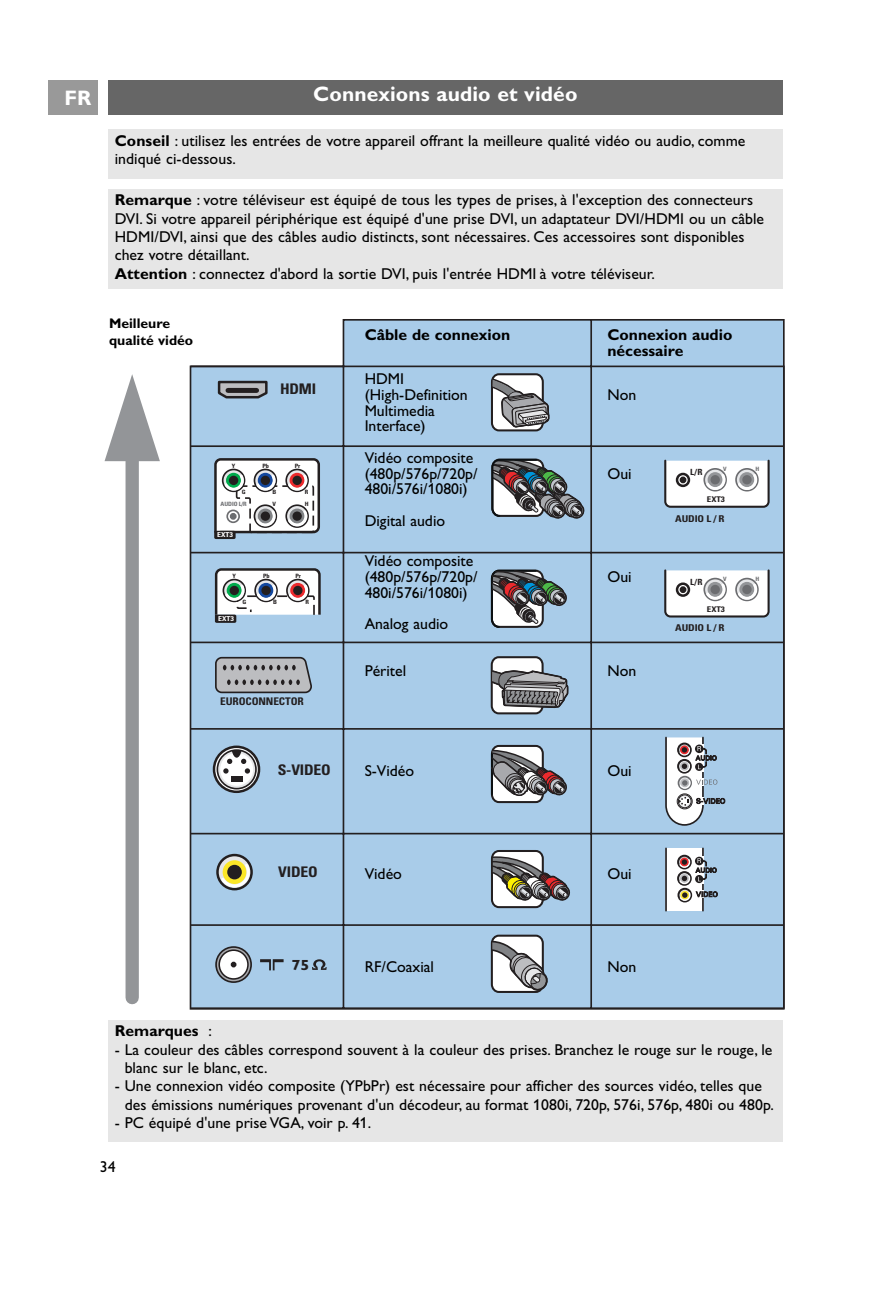
<style>
.page{position:relative;width:893px;height:1290px;background:#fff}
.page>*{position:absolute;margin:0;border:0;box-sizing:border-box;transform-origin:0 0}
.t1{font:700 21px "Gill Alt One";letter-spacing:.005em;color:#fff}
.t2{font:15.75px/18.4px "Gill Alt One";letter-spacing:.005em;color:#000}
.t3{font:700 15.75px/15.8px "Gill Alt One";color:#000}
.t4{font:700 condensed 14.7px "Univers";letter-spacing:-.01em;color:#231f20;scale:1.08 1}
.t5{font:700 14.7px "Gill Alt One";color:#231f20;scale:1.11 1}
.t6{font:700 14px/16.8px "Gill Alt One";color:#000}
.t7{font:700 condensed 10.5px "Univers";letter-spacing:-.01em;color:#231f20;scale:1.08 1}
.t8{font:700 condensed 9.45px "Univers";letter-spacing:-.01em;color:#231f20;scale:1.16 1}
.t9{font:700 condensed 8.58px "Univers";color:#231f20;scale:1.08 1}
.t10{font:700 condensed 7.88px "Univers";color:#231f20;scale:1.16 1}
.t11{font:700 condensed 6.83px "Univers";color:#fff;scale:1.16 1}
.t12{font:700 condensed 5.95px "Univers";letter-spacing:-.01em;color:#231f20;scale:1.08 1}
.t13{font:700 condensed 5.95px "Univers";letter-spacing:-.01em;color:#6c6d70;scale:1.08 1}
.s1{font-weight:700}
.s2{font-weight:400}
</style>
<div class="page">
<div style="left:108px;top:80px;width:675px;height:35px;background:#666"></div>
<div style="left:49px;top:80px;width:49px;height:35px;background:#999"></div>
<div style="left:108px;top:1020px;width:675px;height:121px;background:#e6e6e6"></div>
<div style="left:108px;top:189px;width:675px;height:100px;background:#e6e6e6"></div>
<div style="left:108px;top:130px;width:675px;height:49px;background:#e6e6e6"></div>
<svg style="left:189px;top:319px;width:596px;height:691px;background:#a4c5e0"></svg>
<div style="left:491px;top:373px;width:53px;height:58px;border:2px solid #231f20;border-radius:7px"></div>
<svg style="left:491px;top:377px;width:60px;height:66px"></svg>
<div style="left:491px;top:745px;width:53px;height:58px;border:2px solid #231f20;border-radius:7px"></div>
<svg style="left:490px;top:749px;width:79px;height:64px"></svg>
<div style="left:492px;top:851px;width:51px;height:56px;background:#fff;border-radius:7px"></div>
<div style="left:491px;top:850px;width:53px;height:58px;border:2px solid #231f20;border-radius:7px"></div>
<svg style="left:490px;top:855px;width:82px;height:48px"></svg>
<div style="left:492px;top:936px;width:51px;height:56px;background:#fff;border-radius:7px"></div>
<div style="left:491px;top:934px;width:53px;height:59px;border:2px solid #231f20;border-radius:7px"></div>
<svg style="left:490px;top:940px;width:60px;height:52px"></svg>
<div style="left:492px;top:657px;width:51px;height:56px;background:#fff;border-radius:7px"></div>
<div style="left:491px;top:656px;width:53px;height:58px;border:2px solid #231f20;border-radius:7px"></div>
<svg style="left:491px;top:669px;width:78px;height:42px;background:#8b8e92"></svg>
<svg style="left:663px;top:459px;width:108px;height:50px"></svg>
<div style="left:680px;top:476px;width:6px;height:7px;border:3px solid #231f20;border-radius:50%"></div>
<svg style="left:663px;top:568px;width:108px;height:50px"></svg>
<div style="left:680px;top:586px;width:6px;height:7px;border:3px solid #231f20;border-radius:50%"></div>
<svg style="left:217px;top:379px;width:52px;height:22px"></svg>
<div style="left:228px;top:388px;width:29px;height:5px;background:#231f20"></div>
<svg style="left:214px;top:747px;width:45px;height:45px"></svg>
<div style="left:213px;top:745px;width:47px;height:48px;border:2px solid #231f20;border-radius:50%"></div>
<div style="left:218px;top:751px;width:37px;height:37px;border:2px solid #e6e7e9;border-radius:50%"></div>
<div style="left:231px;top:776px;width:11px;height:6px;background:#231f20"></div>
<svg style="left:223px;top:750px;width:27px;height:23px"></svg>
<div style="left:217px;top:749px;width:40px;height:40px;border:2px solid #231f20;border-radius:50%"></div>
<svg style="left:217px;top:855px;width:35px;height:34px"></svg>
<div style="left:216px;top:854px;width:37px;height:36px;border:2px solid #231f20;border-radius:50%"></div>
<svg style="left:219px;top:861px;width:32px;height:28px"></svg>
<div style="left:227px;top:865px;width:15px;height:14px;background:#231f20;border-radius:50%"></div>
<svg style="left:216px;top:947px;width:35px;height:35px"></svg>
<div style="left:215px;top:946px;width:37px;height:37px;border:2px solid #231f20;border-radius:50%"></div>
<div style="left:219px;top:950px;width:29px;height:29px;background:#fff;border-radius:50%"></div>
<svg style="left:231px;top:962px;width:5px;height:5px"></svg>
<div style="left:218px;top:949px;width:31px;height:31px;border:2px solid #231f20;border-radius:50%"></div>
<svg style="left:260px;top:959px;width:24px;height:11px"></svg>
<svg style="left:312px;top:959px;width:15px;height:11px"></svg>
<svg style="left:214px;top:656px;width:99px;height:38px;background:#9da0a5"></svg>
<svg style="left:214px;top:567px;width:108px;height:56px"></svg>
<div style="left:666px;top:848px;width:37px;height:63px;background:#fff"></div>
<hr style="left:665px;top:848px;width:2px;height:63px;background:#231f20">
<hr style="left:702px;top:848px;width:2px;height:63px;background:#231f20">
<div style="left:698px;top:890px;width:6px;height:8px;background:#fff"></div>
<div style="left:677px;top:888px;width:15px;height:14px;border:2px solid #231f20;border-radius:50%"></div>
<svg style="left:679px;top:891px;width:39px;height:10px"></svg>
<div style="left:677px;top:871px;width:15px;height:15px;border:2px solid #231f20;border-radius:50%"></div>
<div style="left:677px;top:855px;width:15px;height:14px;border:2px solid #231f20;border-radius:50%"></div>
<svg style="left:678px;top:856px;width:39px;height:29px"></svg>
<svg style="left:664px;top:736px;width:61px;height:90px"></svg>
<div style="left:126px;top:424px;width:13px;height:573px;background:#939598"></div>
<svg style="left:105px;top:379px;width:55px;height:89px"></svg>
<svg style="left:213px;top:457px;width:108px;height:82px"></svg>
<svg style="left:490px;top:458px;width:96px;height:171px;background:#90a1b0"></svg>
<div style="left:107px;top:317px;width:103px;height:41px;background:#fff"></div>
<h1 class="t1" style="left:64px;top:90px;width:28px">FR</h1>
<h1 class="t1" style="left:313px;top:86px;width:266px">Connexions audio et vidéo</h1>
<p class="t2" style="left:115px;top:133px;width:632px"><span class="s1">Conseil</span> : utilisez les entrées de votre appareil offrant la meilleure qualité vidéo ou audio, comme indiqué ci-dessous.</p>
<p class="t2" style="left:115px;top:192px;width:651px"><span class="s1">Remarque</span> : votre téléviseur est équipé de tous les types de prises, à l'exception des connecteurs DVI. Si votre appareil périphérique est équipé d'une prise DVI, un adaptateur DVI/HDMI ou un câble HDMI/DVI, ainsi que des câbles audio distincts, sont nécessaires. Ces accessoires sont disponibles chez votre détaillant.<br><span class="s1">Attention</span> : connectez d'abord la sortie DVI, puis l'entrée HDMI à votre téléviseur.</p>
<p class="t6" style="left:109px;top:316px;width:86px">Meilleure qualité vidéo</p>
<p class="t4" style="left:280px;top:383px;width:35px">HDMI</p>
<p class="t12" style="left:232px;top:464px;width:5px">Y</p>
<p class="t12" style="left:262px;top:464px;width:8px">Pb</p>
<p class="t12" style="left:295px;top:464px;width:7px">Pr</p>
<p class="t12" style="left:242px;top:489px;width:5px">G</p>
<p class="t12" style="left:273px;top:489px;width:5px">B</p>
<p class="t12" style="left:305px;top:489px;width:5px">R</p>
<p class="t13" style="left:221px;top:501px;width:26px">AUDIO L/R</p>
<p class="t12" style="left:273px;top:501px;width:5px">V</p>
<p class="t12" style="left:305px;top:501px;width:5px">H</p>
<p class="t11" style="left:217px;top:532px;width:15px">EXT3</p>
<p class="t12" style="left:232px;top:574px;width:5px">Y</p>
<p class="t12" style="left:263px;top:574px;width:8px">Pb</p>
<p class="t12" style="left:295px;top:574px;width:7px">Pr</p>
<p class="t12" style="left:243px;top:600px;width:5px">G</p>
<p class="t12" style="left:273px;top:600px;width:5px">B</p>
<p class="t12" style="left:306px;top:600px;width:5px">R</p>
<p class="t11" style="left:218px;top:616px;width:15px">EXT3</p>
<p class="t7" style="left:220px;top:697px;width:79px">EUROCONNECTOR</p>
<p class="t4" style="left:278px;top:764px;width:51px">S-VIDEO</p>
<p class="t3" style="left:365px;top:329px;width:147px">Câble de connexion</p>
<p class="t2" style="left:365px;top:372px;width:105px;line-height:15.8px">HDMI (High-Definition<br>Multimedia<br>Interface)</p>
<p class="t2" style="left:365px;top:451px;width:114px;line-height:15.8px">Vidéo composite (480p/576p/720p/<br>480i/576i/1080i)</p>
<p class="t2" style="left:365px;top:513px;width:82px">Digital audio</p>
<p class="t2" style="left:365px;top:554px;width:114px;line-height:15.8px">Vidéo composite (480p/576p/720p/<br>480i/576i/1080i)</p>
<p class="t2" style="left:365px;top:616px;width:85px">Analog audio</p>
<p class="t2" style="left:365px;top:663px;width:43px">Péritel</p>
<p class="t2" style="left:365px;top:763px;width:51px">S-Vidéo</p>
<p class="t4" style="left:278px;top:866px;width:38px">VIDEO</p>
<p class="t5" style="left:292px;top:959px;width:18px">75</p>
<p class="t2" style="left:365px;top:866px;width:39px">Vidéo</p>
<p class="t2" style="left:365px;top:959px;width:71px">RF/Coaxial</p>
<p class="t3" style="left:607px;top:329px;width:127px">Connexion audio nécessaire</p>
<p class="t2" style="left:607px;top:387px;width:30px">Non</p>
<p class="t2" style="left:607px;top:466px;width:26px">Oui</p>
<p class="t2" style="left:607px;top:569px;width:26px">Oui</p>
<p class="t2" style="left:607px;top:663px;width:30px">Non</p>
<p class="t2" style="left:607px;top:763px;width:26px">Oui</p>
<p class="t2" style="left:607px;top:866px;width:26px">Oui</p>
<p class="t2" style="left:607px;top:959px;width:30px">Non</p>
<p class="t13" style="left:723px;top:467px;width:5px">V</p>
<p class="t13" style="left:756px;top:467px;width:5px">H</p>
<p class="t10" style="left:707px;top:496px;width:17px">EXT3</p>
<p class="t8" style="left:675px;top:515px;width:44px">AUDIO L / R</p>
<p class="t9" style="left:690px;top:469px;width:13px">L/R</p>
<p class="t13" style="left:723px;top:576px;width:5px">V</p>
<p class="t13" style="left:756px;top:576px;width:5px">H</p>
<p class="t10" style="left:707px;top:606px;width:17px">EXT3</p>
<p class="t8" style="left:675px;top:624px;width:44px">AUDIO L / R</p>
<p class="t9" style="left:690px;top:579px;width:13px">L/R</p>
<p class="t3" style="left:115px;top:1024px;width:99px">Remarques <span class="s2">:</span></p>
<p class="t2" style="left:125px;top:1041px;width:649px;text-indent:-10px">- La couleur des câbles correspond souvent à la couleur des prises. Branchez le rouge sur le rouge, le blanc sur le blanc, etc.</p>
<p class="t2" style="left:125px;top:1078px;width:651px;text-indent:-10px">- Une connexion vidéo composite (YPbPr) est nécessaire pour afficher des sources vidéo, telles que des émissions numériques provenant d'un décodeur, au format 1080i, 720p, 576i, 576p, 480i ou 480p.</p>
<p class="t2" style="left:115px;top:1115px;width:258px">- PC équipé d'une prise VGA, voir p. 41.</p>
<p class="t2" style="left:100px;top:1158px;width:17px">34</p>
</div>
